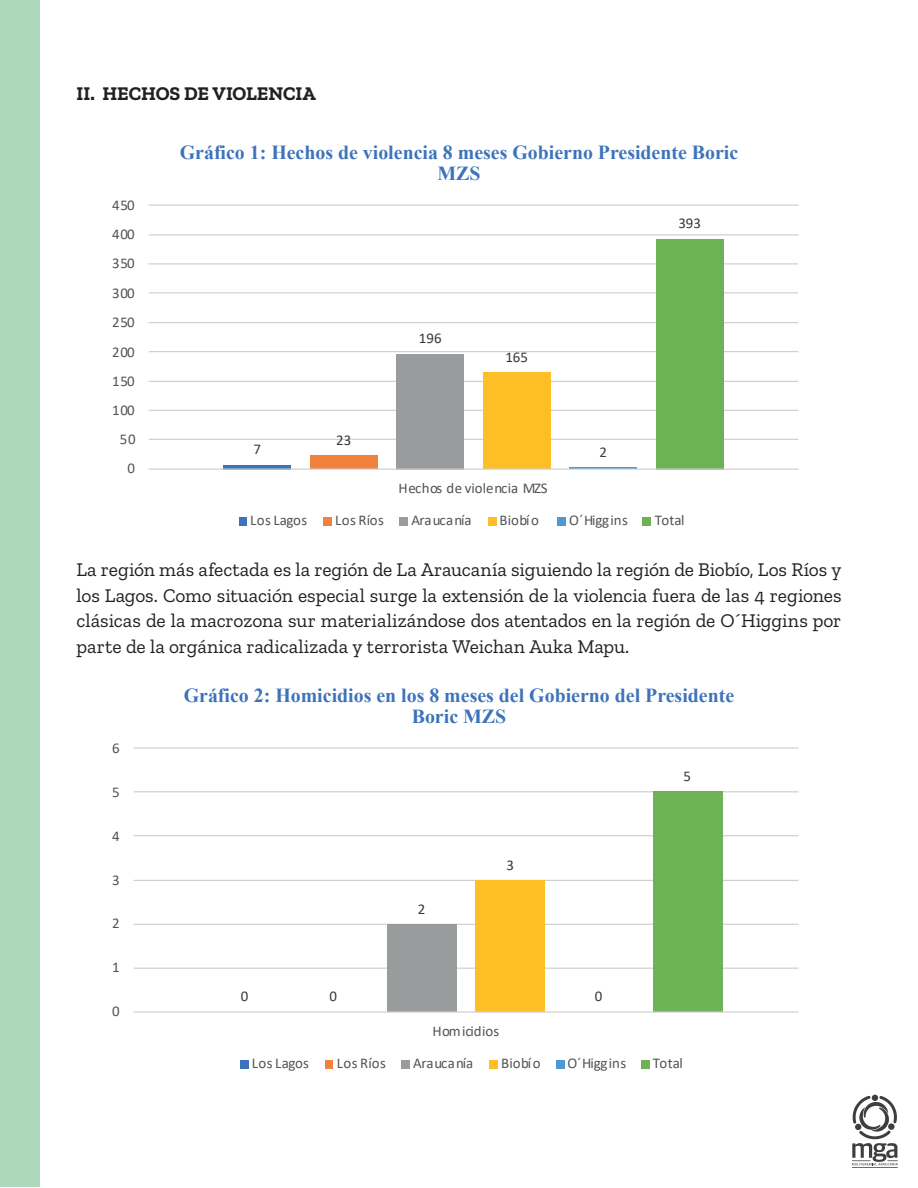
<style>
.page{position:relative;width:918px;height:1188px;background:#fff}
.page>*{position:absolute;margin:0;border:0;box-sizing:border-box;transform-origin:0 0}
.t1{font:700 19.8px/21.5px "Times New Roman";color:#3d73ba;text-align:center}
.t2{font:19.5px/25.5px "Zilla Slab";letter-spacing:-.005em;color:#231f20;text-align:justify}
.t3{font:700 19.5px "Zilla Slab";letter-spacing:-.005em;color:#231f20}
.t4{font:14.85px "Calibri";color:#515455}
.t5{font:14.85px "Calibri";color:#36393c}
.t6{font:14.85px "Calibri";letter-spacing:.025em;color:#515455}
</style>
<div class="page">
<svg style="left:852px;top:1095px;width:46px;height:73px"></svg>
<div style="left:1px;top:1px;width:39px;height:1186px;background:#acd9b9"></div>
<svg style="left:148px;top:204px;width:651px;height:322px"></svg>
<svg style="left:133px;top:747px;width:666px;height:322px"></svg>
<p class="t3" style="left:77px;top:83px;width:241px">II. HECHOS DE VIOLENCIA</p>
<p class="t4" style="left:112px;top:195px;width:24px">450</p>
<p class="t4" style="left:112px;top:224px;width:24px">400</p>
<p class="t4" style="left:112px;top:253px;width:24px">350</p>
<p class="t4" style="left:112px;top:283px;width:24px">300</p>
<p class="t4" style="left:112px;top:312px;width:24px">250</p>
<p class="t4" style="left:112px;top:341px;width:24px">200</p>
<p class="t4" style="left:112px;top:370px;width:24px">150</p>
<p class="t4" style="left:112px;top:399px;width:24px">100</p>
<p class="t4" style="left:120px;top:429px;width:17px">50</p>
<p class="t4" style="left:127px;top:458px;width:9px">0</p>
<p class="t1" style="left:180px;top:141px;width:560px">Gráfico 1: Hechos de violencia 8 meses Gobierno Presidente Boric<br>MZS</p>
<p class="t5" style="left:254px;top:439px;width:9px">7</p>
<p class="t5" style="left:336px;top:430px;width:17px">23</p>
<p class="t5" style="left:419px;top:328px;width:24px">196</p>
<p class="t5" style="left:505px;top:346px;width:24px">165</p>
<p class="t4" style="left:399px;top:478px;width:151px">Hechos de violencia MZS</p>
<p class="t5" style="left:599px;top:441px;width:9px">2</p>
<p class="t5" style="left:678px;top:213px;width:24px">393</p>
<p class="t6" style="left:250px;top:510px;width:59px">Los Lagos</p>
<p class="t4" style="left:335px;top:510px;width:50px">Los Ríos</p>
<p class="t4" style="left:411px;top:510px;width:62px">Araucanía</p>
<p class="t4" style="left:500px;top:510px;width:41px">Biobío</p>
<p class="t4" style="left:569px;top:510px;width:60px">O´Higgins</p>
<p class="t4" style="left:655px;top:510px;width:31px">Total</p>
<p class="t2" style="left:77px;top:557px;width:767px">La región más afectada es la región de La Araucanía siguiendo la región de Biobío, Los Ríos y los Lagos. Como situación especial surge la extensión de la violencia fuera de las 4 regiones clásicas de la macrozona sur materializándose dos atentados en la región de O´Higgins por parte de la orgánica radicalizada y terrorista Weichan Auka Mapu.</p>
<p class="t4" style="left:112px;top:738px;width:9px">6</p>
<p class="t4" style="left:112px;top:782px;width:9px">5</p>
<p class="t4" style="left:112px;top:825px;width:9px">4</p>
<p class="t4" style="left:112px;top:869px;width:9px">3</p>
<p class="t4" style="left:112px;top:913px;width:9px">2</p>
<p class="t4" style="left:112px;top:957px;width:9px">1</p>
<p class="t4" style="left:112px;top:1001px;width:9px">0</p>
<p class="t1" style="left:184px;top:684px;width:552px">Gráfico 2: Homicidios en los 8 meses del Gobierno del Presidente<br>Boric MZS</p>
<p class="t5" style="left:241px;top:986px;width:9px">0</p>
<p class="t5" style="left:329px;top:986px;width:9px">0</p>
<p class="t5" style="left:418px;top:898px;width:9px">2</p>
<p class="t5" style="left:506px;top:854px;width:9px">3</p>
<p class="t4" style="left:432px;top:1021px;width:69px">Homicidios</p>
<p class="t5" style="left:683px;top:766px;width:9px">5</p>
<p class="t5" style="left:595px;top:986px;width:9px">0</p>
<p class="t6" style="left:252px;top:1053px;width:59px">Los Lagos</p>
<p class="t4" style="left:337px;top:1053px;width:50px">Los Ríos</p>
<p class="t4" style="left:413px;top:1053px;width:62px">Araucanía</p>
<p class="t4" style="left:501px;top:1053px;width:41px">Biobío</p>
<p class="t4" style="left:567px;top:1053px;width:60px">O´Higgins</p>
<p class="t4" style="left:653px;top:1053px;width:31px">Total</p>
</div>
